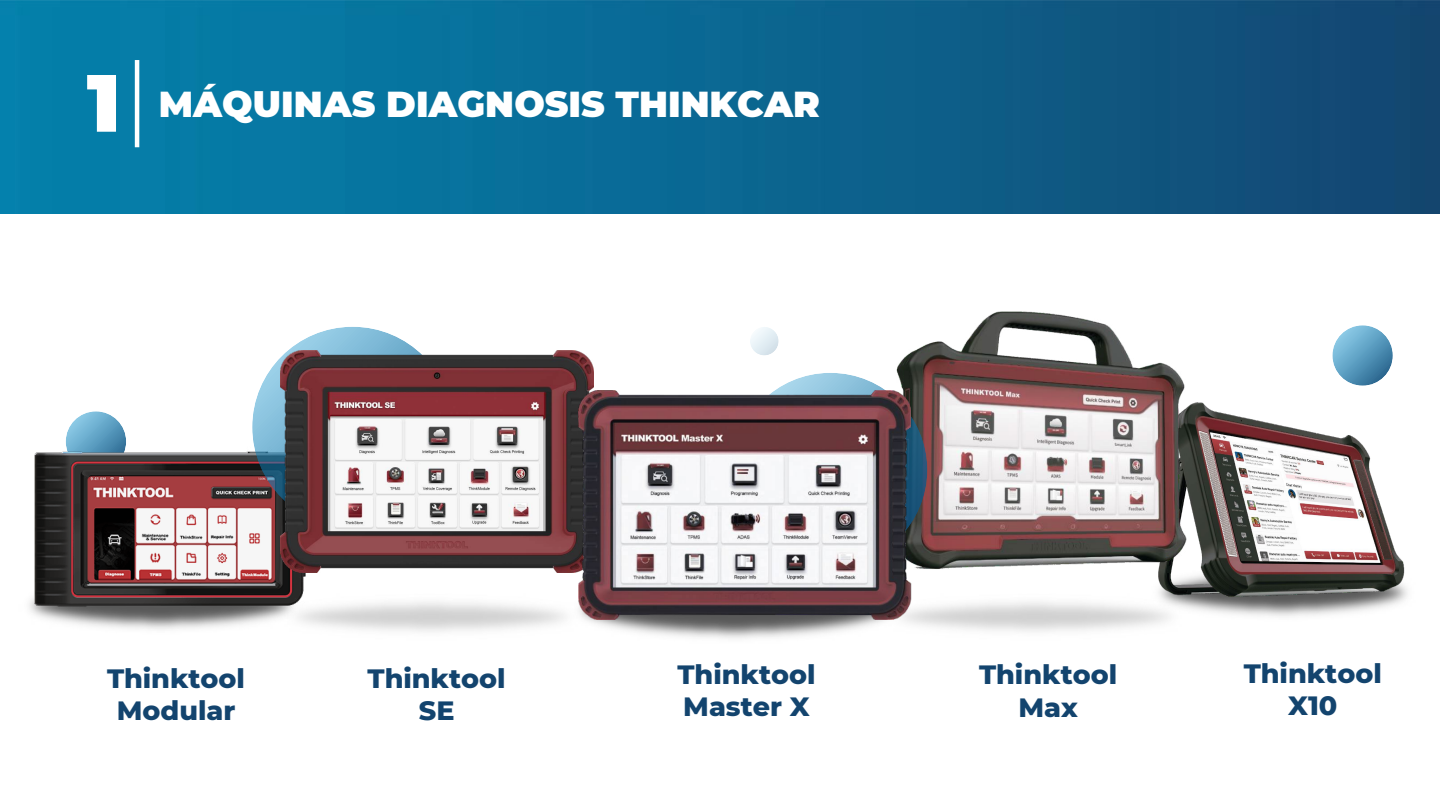
<style>
.page{position:relative;width:1440px;height:810px;background:#fff}
.page>*{position:absolute;margin:0;border:0;box-sizing:border-box;transform-origin:0 0}
.t1{font:900 81px "Montserrat";color:#fff}
.t2{font:900 36px "Montserrat";color:#fff}
.t3{font:800 27px/32.4px "Montserrat";color:#13446e;text-align:center}
</style>
<div class="page">
<svg style="left:66px;top:411px;width:60px;height:61px"></svg>
<img style="left:26px;top:442px;width:292px;height:182px">
<svg style="left:252px;top:327px;width:201px;height:201px;background:#7db4d0"></svg>
<img style="left:0;top:0;width:1440px;height:214px">
<img style="left:259px;top:594px;width:305px;height:38px">
<img style="left:564px;top:583px;width:298px;height:56px">
<img style="left:1195px;top:402px;width:216px;height:202px">
<img style="left:878px;top:311px;width:317px;height:283px">
<img style="left:862px;top:594px;width:346px;height:38px">
<hr style="left:135px;top:60px;width:4px;height:87px;background:#fff">
<svg style="left:1332px;top:325px;width:61px;height:61px;background:#619fc1"></svg>
<svg style="left:750px;top:327px;width:29px;height:29px"></svg>
<img style="left:280px;top:350px;width:313px;height:222px">
<svg style="left:733px;top:373px;width:194px;height:194px;background:#80b1cc"></svg>
<img style="left:579px;top:391px;width:341px;height:229px">
<h1 class="t1" style="left:87px;top:42px;width:35px">1</h1>
<h2 class="t2" style="left:159px;top:77px;width:663px">MÁQUINAS DIAGNOSIS THINKCAR</h2>
<p class="t3" style="left:107px;top:660px;width:140px">Thinktool<br>Modular</p>
<p class="t3" style="left:368px;top:660px;width:140px">Thinktool<br>SE</p>
<p class="t3" style="left:678px;top:657px;width:140px;text-align:left">Thinktool<br>Master X</p>
<p class="t3" style="left:1244px;top:656px;width:140px">Thinktool<br>X10</p>
<p class="t3" style="left:979px;top:657px;width:140px">Thinktool<br>Max</p>
</div>
